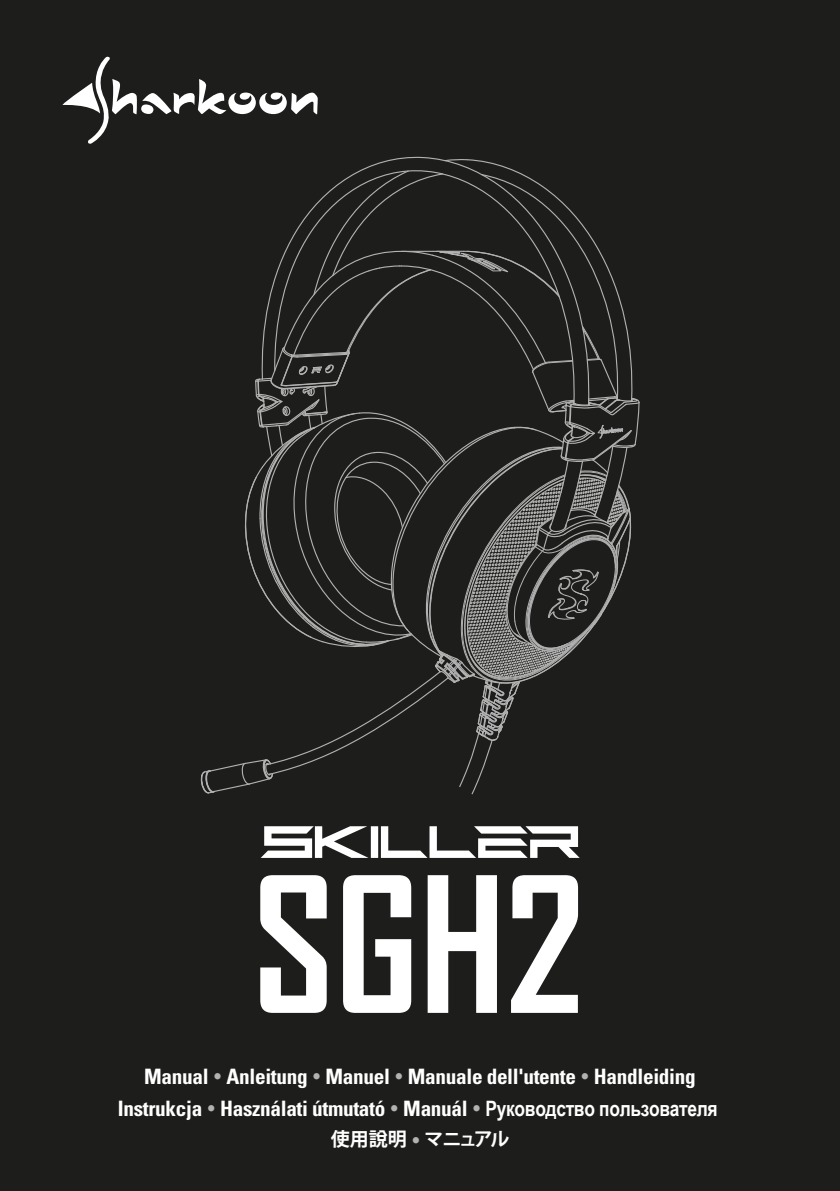
<style>
.page{position:relative;width:840px;height:1191px;background:#fff}
.page>*{position:absolute;margin:0;border:0;box-sizing:border-box;transform-origin:0 0}
.t1{font:700 180.2px "Agency FB";color:#fff}
.t2{font:700 condensed 21.2px/32px "Univers";letter-spacing:-.015em;color:#fff;text-align:center}
.t3{font:700 19px "Koz Go Pr 6 N";letter-spacing:-.055em;color:#fff}
.s1{color:#b3b2b2}
.s2{font-family:"Arial Narrow";font-stretch:normal}
</style>
<div class="page">
<div style="left:0;top:0;width:839px;height:1191px;background:#1d1d1b"></div>
<svg style="left:200px;top:156px;width:440px;height:639px"></svg>
<svg style="left:62px;top:56px;width:255px;height:88px"></svg>
<svg style="left:260px;top:826px;width:319px;height:32px"></svg>
<h1 class="t1" style="left:252px;top:833px;width:333px">SGH2</h1>
<p class="t2" style="left:118px;top:1059px;width:601px">Manual <span class="s1">•</span> Anleitung <span class="s1">•</span> Manuel <span class="s1">•</span> Manuale dell'utente <span class="s1">•</span> Handleiding<br>Instrukcja <span class="s1">•</span> Használati útmutató <span class="s1">•</span> Manuál <span class="s1">•</span> <span class="s2">Руководство пользователя</span></p>
<p class="t3" style="left:330px;top:1127px;width:180px">使用說明 <span class="s1">•</span> マニュアル</p>
</div>
